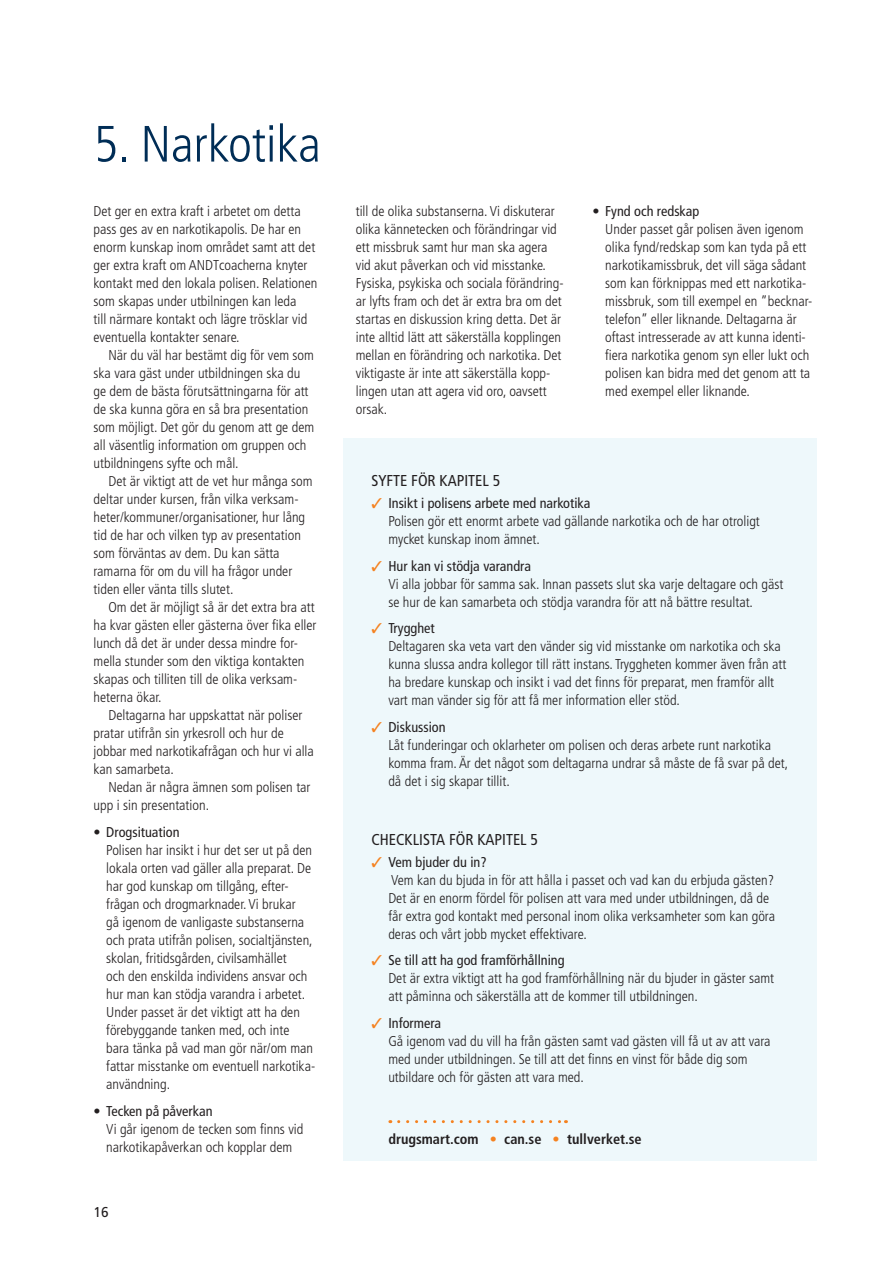
<style>
.page{position:relative;width:893px;height:1263px;background:#fff}
.page>*{position:absolute;margin:0;border:0;box-sizing:border-box;transform-origin:0 0}
.t1{font:300 condensed 51px "Frutiger LT Std";color:#002d56}
.t2{font:condensed 15.75px "Frutiger LT Std";color:#231f20}
.t3{font:300 condensed 14.25px/18px "Frutiger LT Std";color:#231f20}
.t4{font:condensed 14.25px "Frutiger LT Std";color:#231f20}
.t5{font:700 condensed 14.25px "Frutiger LT Std";color:#231f20}
.t6{font:14.25px "Frutiger LT Std";color:#231f20;scale:.95 1}
.s1{color:#f58220}
.s2{font-weight:400}
</style>
<div class="page">
<div style="left:343px;top:438px;width:473px;height:723px;background:#eef8fb"></div>
<svg style="left:399px;top:1120px;width:167px;height:3px"></svg>
<h1 class="t1" style="left:94px;top:115px;width:229px">5. Narkotika</h1>
<p class="t3" style="left:94px;top:202px;width:225px">Det ger en extra kraft i arbetet om detta pass ges av en narkotikapolis. De har en enorm kunskap inom området samt att det ger extra kraft om ANDTcoacherna knyter kontakt med den lokala polisen. Relationen som skapas under utbilningen kan leda<br>till närmare kontakt och lägre trösklar vid eventuella kontakter senare.</p>
<p class="t3" style="left:94px;top:346px;width:222px;text-indent:15px">När du väl har bestämt dig för vem som ska vara gäst under utbildningen ska du ge dem de bästa förutsättningarna för att de ska kunna göra en så bra presentation som möjligt. Det gör du genom att ge dem all väsentlig information om gruppen och utbildningens syfte och mål.</p>
<p class="t3" style="left:94px;top:472px;width:221px;text-indent:15px">Det är viktigt att de vet hur många som deltar under kursen, från vilka verksam&shy;heter/kommuner/organisationer, hur lång tid de har och vilken typ av presentation som förväntas av dem. Du kan sätta ramarna för om du vill ha frågor under tiden eller vänta tills slutet.</p>
<p class="t3" style="left:94px;top:598px;width:224px;text-indent:15px">Om det är möjligt så är det extra bra att ha kvar gästen eller gästerna över fika eller lunch då det är under dessa mindre for&shy;mella stunder som den viktiga kontakten skapas och tilliten till de olika verksam&shy;heterna ökar.</p>
<p class="t3" style="left:94px;top:706px;width:222px;text-indent:15px">Deltagarna har uppskattat när poliser pratar utifrån sin yrkesroll och hur de jobbar med narkotikafrågan och hur vi alla kan samarbeta.</p>
<p class="t3" style="left:94px;top:778px;width:219px;text-indent:15px">Nedan är några ämnen som polisen tar upp i sin presentation.</p>
<p class="t4" style="left:94px;top:824px;width:88px">• Drogsituation</p>
<p class="t3" style="left:106px;top:841px;width:210px">Polisen har insikt i hur det ser ut på den lokala orten vad gäller alla preparat. De har god kunskap om tillgång, efter&shy;frågan och drogmarknader. Vi brukar<br>gå igenom de vanligaste substanserna och prata utifrån polisen, socialtjänsten, skolan, fritidsgården, civilsamhället<br>och den enskilda individens ansvar och hur man kan stödja varandra i arbetet.<br>Under passet är det viktigt att ha den förebyggande tanken med, och inte bara tänka på vad man gör när/om man fattar misstanke om eventuell narkotika&shy;användning.</p>
<p class="t4" style="left:94px;top:1103px;width:121px">• Tecken på påverkan</p>
<p class="t3" style="left:106px;top:1120px;width:199px">Vi går igenom de tecken som finns vid narkotikapåverkan och kopplar dem</p>
<p class="t6" style="left:94px;top:1203px;width:17px">16</p>
<p class="t3" style="left:356px;top:202px;width:209px">till de olika substanserna. Vi diskuterar olika kännetecken och förändringar vid ett missbruk samt hur man ska agera vid akut påverkan och vid misstanke.<br>Fysiska, psykiska och sociala förändring&shy;ar lyfts fram och det är extra bra om det startas en diskussion kring detta. Det är inte alltid lätt att säkerställa kopplingen mellan en förändring och narkotika. Det viktigaste är inte att säkerställa kopp&shy;lingen utan att agera vid oro, oavsett orsak.</p>
<p class="t4" style="left:592px;top:203px;width:108px">• Fynd och redskap</p>
<p class="t3" style="left:605px;top:220px;width:207px">Under passet går polisen även igenom olika fynd/redskap som kan tyda på ett narkotikamissbruk, det vill säga sådant som kan förknippas med ett narkotika&shy;missbruk, som till exempel en ”becknar&shy;telefon” eller liknande. Deltagarna är oftast intresserade av att kunna identi&shy;fiera narkotika genom syn eller lukt och polisen kan bidra med det genom att ta med exempel eller liknande.</p>
<p class="t2" style="left:371px;top:471px;width:130px">SYFTE FÖR KAPITEL 5</p>
<p class="t3" style="left:388px;top:494px;width:373px;text-indent:-17px"><span class="s1">✓</span> <span class="s2">Insikt i polisens arbete med narkotika<br></span>Polisen gör ett enormt arbete vad gällande narkotika och de har otroligt mycket kunskap inom ämnet.</p>
<p class="t3" style="left:388px;top:557px;width:396px;text-indent:-17px"><span class="s1">✓</span> <span class="s2">Hur kan vi stödja varandra<br></span>Vi alla jobbar för samma sak. Innan passets slut ska varje deltagare och gäst se hur de kan samarbeta och stödja varandra för att nå bättre resultat.</p>
<p class="t3" style="left:388px;top:619px;width:400px;text-indent:-17px"><span class="s1">✓</span> <span class="s2">Trygghet<br></span>Deltagaren ska veta vart den vänder sig vid misstanke om narkotika och ska kunna slussa andra kollegor till rätt instans. Tryggheten kommer även från att ha bredare kunskap och insikt i vad det finns för preparat, men framför allt vart man vänder sig för att få mer information eller stöd.</p>
<p class="t3" style="left:388px;top:718px;width:401px;text-indent:-17px"><span class="s1">✓</span> <span class="s2">Diskussion<br></span>Låt funderingar och oklarheter om polisen och deras arbete runt narkotika komma fram. Är det något som deltagarna undrar så måste de få svar på det, då det i sig skapar tillit.</p>
<p class="t2" style="left:371px;top:830px;width:168px">CHECKLISTA FÖR KAPITEL 5</p>
<p class="t3" style="left:388px;top:853px;width:388px;text-indent:-17px"><span class="s1">✓</span> <span class="s2">Vem bjuder du in?<br></span>Vem kan du bjuda in för att hålla i passet och vad kan du erbjuda gästen?<br>Det är en enorm fördel för polisen att vara med under utbildningen, då de får extra god kontakt med personal inom olika verksamheter som kan göra deras och vårt jobb mycket effektivare.</p>
<p class="t3" style="left:388px;top:952px;width:387px;text-indent:-17px"><span class="s1">✓</span> <span class="s2">Se till att ha god framförhållning<br></span>Det är extra viktigt att ha god framförhållning när du bjuder in gäster samt att påminna och säkerställa att de kommer till utbildningen.</p>
<p class="t3" style="left:388px;top:1014px;width:384px;text-indent:-17px"><span class="s1">✓</span> <span class="s2">Informera<br></span>Gå igenom vad du vill ha från gästen samt vad gästen vill få ut av att vara med under utbildningen. Se till att det finns en vinst för både dig som utbildare och för gästen att vara med.</p>
<p class="t5" style="left:388px;top:1131px;width:255px">drugsmart.com <span class="s1">•</span> can.se <span class="s1">•</span> tullverket.se</p>
</div>
